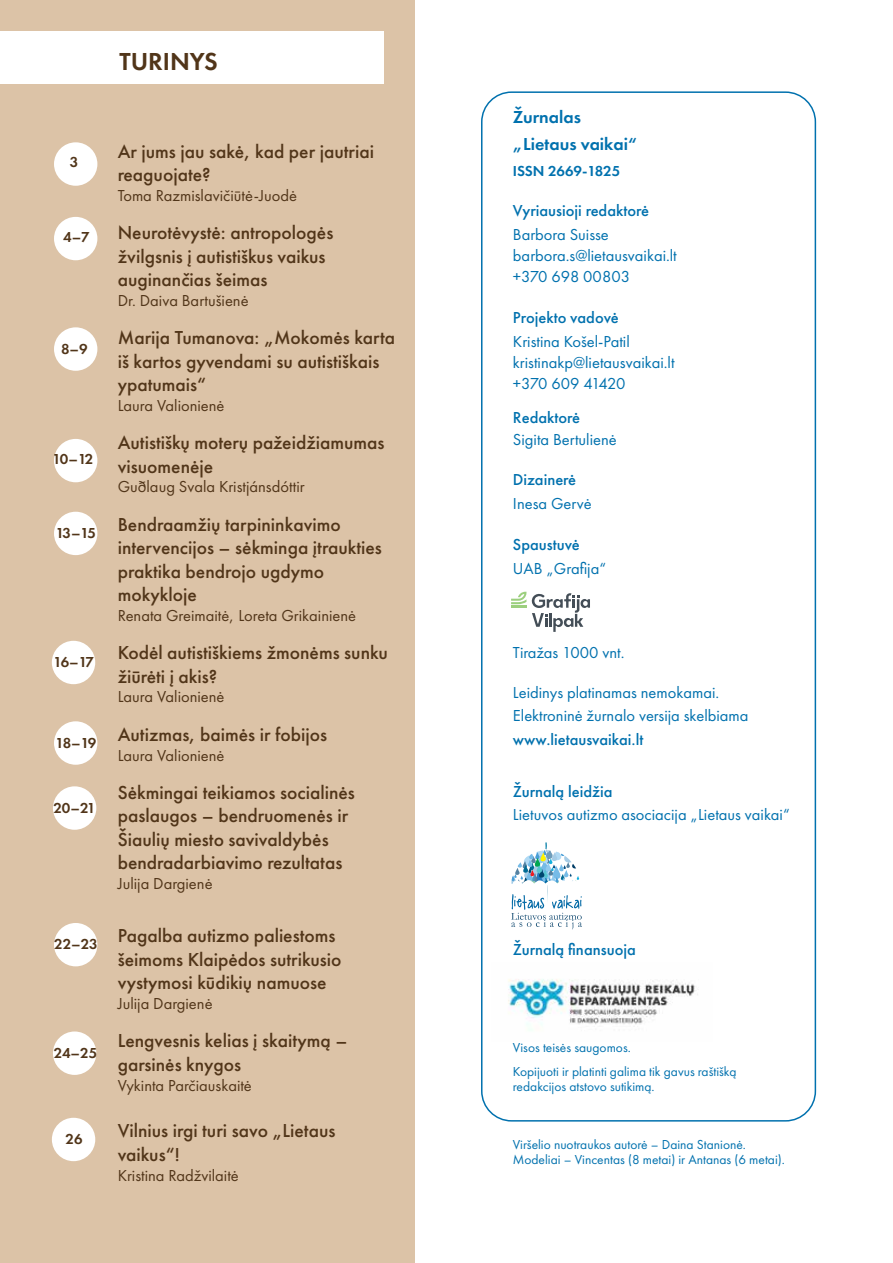
<style>
.page{position:relative;width:893px;height:1263px;background:#fff}
.page>*{position:absolute;margin:0;border:0;box-sizing:border-box;transform-origin:0 0}
.t1{font:600 25.5px "Futura PT";color:#513519}
.t2{font:500 19.5px/23.4px "Futura PT";color:#513519}
.t3{font:600 18px/27px "Futura PT";color:#0071ae}
.t4{font:16.5px/21px "Futura PT";color:#0071ae}
.t5{font:16.5px "Futura PT";color:#513519}
.t6{font:500 16.5px "Futura PT";color:#0071ae}
.t7{font:600 15px "Futura PT";letter-spacing:-.09em;color:#513519}
.t8{font:600 15px "Futura PT";color:#0071ae}
.t9{font:13.5px/15px "Futura PT";color:#0071ae}
</style>
<div class="page">
<div style="left:0;top:0;width:415px;height:1263px;background:#dcc3a7"></div>
<div style="left:481px;top:91px;width:335px;height:1030px;border:2px solid #0071ae;border-radius:30px"></div>
<img style="left:508px;top:979px;width:190px;height:51px">
<div style="left:0;top:32px;width:384px;height:52px;background:#fff"></div>
<svg style="left:511px;top:842px;width:71px;height:87px"></svg>
<div style="left:54px;top:327px;width:43px;height:44px;background:#fff;border-radius:50%"></div>
<div style="left:54px;top:142px;width:43px;height:44px;background:#fff;border-radius:50%"></div>
<div style="left:54px;top:217px;width:43px;height:43px;background:#fff;border-radius:50%"></div>
<div style="left:54px;top:439px;width:43px;height:43px;background:#fff;border-radius:50%"></div>
<div style="left:54px;top:512px;width:43px;height:43px;background:#fff;border-radius:50%"></div>
<svg style="left:532px;top:593px;width:58px;height:39px"></svg>
<svg style="left:511px;top:592px;width:15px;height:16px"></svg>
<div style="left:54px;top:721px;width:43px;height:44px;background:#fff;border-radius:50%"></div>
<div style="left:53px;top:786px;width:43px;height:44px;background:#fff;border-radius:50%"></div>
<div style="left:54px;top:923px;width:43px;height:43px;background:#fff;border-radius:50%"></div>
<div style="left:53px;top:1031px;width:43px;height:44px;background:#fff;border-radius:50%"></div>
<div style="left:52px;top:641px;width:43px;height:43px;background:#fff;border-radius:50%"></div>
<div style="left:52px;top:1118px;width:43px;height:43px;background:#fff;border-radius:50%"></div>
<h1 class="t1" style="left:119px;top:45px;width:100px">TURINYS</h1>
<p class="t7" style="left:70px;top:153px;width:10px">3</p>
<p class="t7" style="left:63px;top:228px;width:28px">4–7</p>
<p class="t7" style="left:61px;top:339px;width:28px">8–9</p>
<p class="t7" style="left:53px;top:450px;width:42px">10–12</p>
<p class="t7" style="left:56px;top:524px;width:42px">13–15</p>
<p class="t7" style="left:54px;top:653px;width:42px">16–17</p>
<p class="t7" style="left:56px;top:733px;width:42px">18–19</p>
<p class="t7" style="left:53px;top:798px;width:44px">20–21</p>
<p class="t7" style="left:54px;top:935px;width:45px">22–23</p>
<p class="t7" style="left:54px;top:1044px;width:45px">24–25</p>
<p class="t7" style="left:66px;top:1130px;width:19px">26</p>
<p class="t2" style="left:118px;top:139px;width:258px">Ar jums jau sakė, kad per jautriai reaguojate?</p>
<p class="t5" style="left:118px;top:185px;width:181px">Toma Razmislavičiūtė-Juodė</p>
<p class="t2" style="left:118px;top:221px;width:217px">Neurotėvystė: antropologės žvilgsnis į autistiškus vaikus auginančias šeimas</p>
<p class="t5" style="left:118px;top:290px;width:132px">Dr. Daiva Bartušienė</p>
<p class="t2" style="left:118px;top:326px;width:279px">Marija Tumanova: „Mokomės karta iš kartos gyvendami su autistiškais ypatumais“</p>
<p class="t5" style="left:118px;top:395px;width:108px">Laura Valionienė</p>
<p class="t2" style="left:118px;top:431px;width:268px">Autistiškų moterų pažeidžiamumas visuomenėje</p>
<p class="t5" style="left:118px;top:477px;width:189px">Guðlaug Svala Kristjánsdóttir</p>
<p class="t2" style="left:118px;top:513px;width:266px">Bendraamžių tarpininkavimo intervencijos – sėkminga įtraukties praktika bendrojo ugdymo mokykloje</p>
<p class="t5" style="left:118px;top:605px;width:240px">Renata Greimaitė, Loreta Grikainienė</p>
<p class="t2" style="left:118px;top:641px;width:272px">Kodėl autistiškiems žmonėms sunku žiūrėti į akis?</p>
<p class="t5" style="left:118px;top:687px;width:108px">Laura Valionienė</p>
<p class="t2" style="left:118px;top:723px;width:211px">Autizmas, baimės ir fobijos</p>
<p class="t5" style="left:118px;top:745px;width:108px">Laura Valionienė</p>
<p class="t2" style="left:118px;top:781px;width:239px">Sėkmingai teikiamos socialinės paslaugos – bendruomenės ir<br>Šiaulių miesto savivaldybės bendradarbiavimo rezultatas</p>
<p class="t5" style="left:118px;top:874px;width:96px">Julija Dargienė</p>
<p class="t2" style="left:118px;top:924px;width:225px">Pagalba autizmo paliestoms šeimoms Klaipėdos sutrikusio vystymosi kūdikių namuose</p>
<p class="t5" style="left:118px;top:994px;width:96px">Julija Dargienė</p>
<p class="t2" style="left:118px;top:1029px;width:231px">Lengvesnis kelias į skaitymą – garsinės knygos</p>
<p class="t5" style="left:118px;top:1075px;width:136px">Vykinta Parčiauskaitė</p>
<p class="t2" style="left:118px;top:1119px;width:219px">Vilnius irgi turi savo „Lietaus vaikus“!</p>
<p class="t5" style="left:118px;top:1165px;width:123px">Kristina Radžvilaitė</p>
<p class="t3" style="left:513px;top:104px;width:125px">Žurnalas „Lietaus vaikai“</p>
<p class="t8" style="left:513px;top:162px;width:109px">ISSN 2669-1825</p>
<p class="t6" style="left:513px;top:201px;width:138px">Vyriausioji redaktorė</p>
<p class="t4" style="left:513px;top:224px;width:165px">Barbora Suisse barbora.s@lietausvaikai.lt +370 698 00803</p>
<p class="t6" style="left:513px;top:307px;width:107px">Projekto vadovė</p>
<p class="t4" style="left:513px;top:331px;width:163px">Kristina Košel-Patil kristinakp@lietausvaikai.lt +370 609 41420</p>
<p class="t6" style="left:513px;top:408px;width:69px">Redaktorė</p>
<p class="t4" style="left:513px;top:428px;width:105px">Sigita Bertulienė</p>
<p class="t6" style="left:513px;top:470px;width:65px">Dizainerė</p>
<p class="t4" style="left:513px;top:493px;width:80px">Inesa Gervė</p>
<p class="t6" style="left:513px;top:534px;width:68px">Spaustuvė</p>
<p class="t4" style="left:513px;top:557px;width:95px">UAB „Grafija“</p>
<p class="t4" style="left:513px;top:641px;width:113px">Tiražas 1000 vnt.</p>
<p class="t4" style="left:513px;top:681px;width:237px;line-height:22.5px">Leidinys platinamas nemokamai.<br>Elektroninė žurnalo versija skelbiama</p>
<p class="t6" style="left:513px;top:729px;width:132px">www.lietausvaikai.lt</p>
<p class="t6" style="left:513px;top:782px;width:101px">Žurnalą leidžia</p>
<p class="t4" style="left:513px;top:803px;width:278px">Lietuvos autizmo asociacija „Lietaus vaikai“</p>
<p class="t6" style="left:513px;top:939px;width:124px">Žurnalą finansuoja</p>
<p class="t9" style="left:513px;top:1035px;width:225px;line-height:24px">Visos teisės saugomos.<br>Kopijuoti ir platinti galima tik gavus raštišką</p>
<p class="t9" style="left:513px;top:1079px;width:143px">redakcijos atstovo sutikimą.</p>
<p class="t9" style="left:513px;top:1136px;width:274px">Viršelio nuotraukos autorė – Daina Stanionė.<br>Modeliai – Vincentas (8 metai) ir Antanas (6 metai).</p>
</div>
